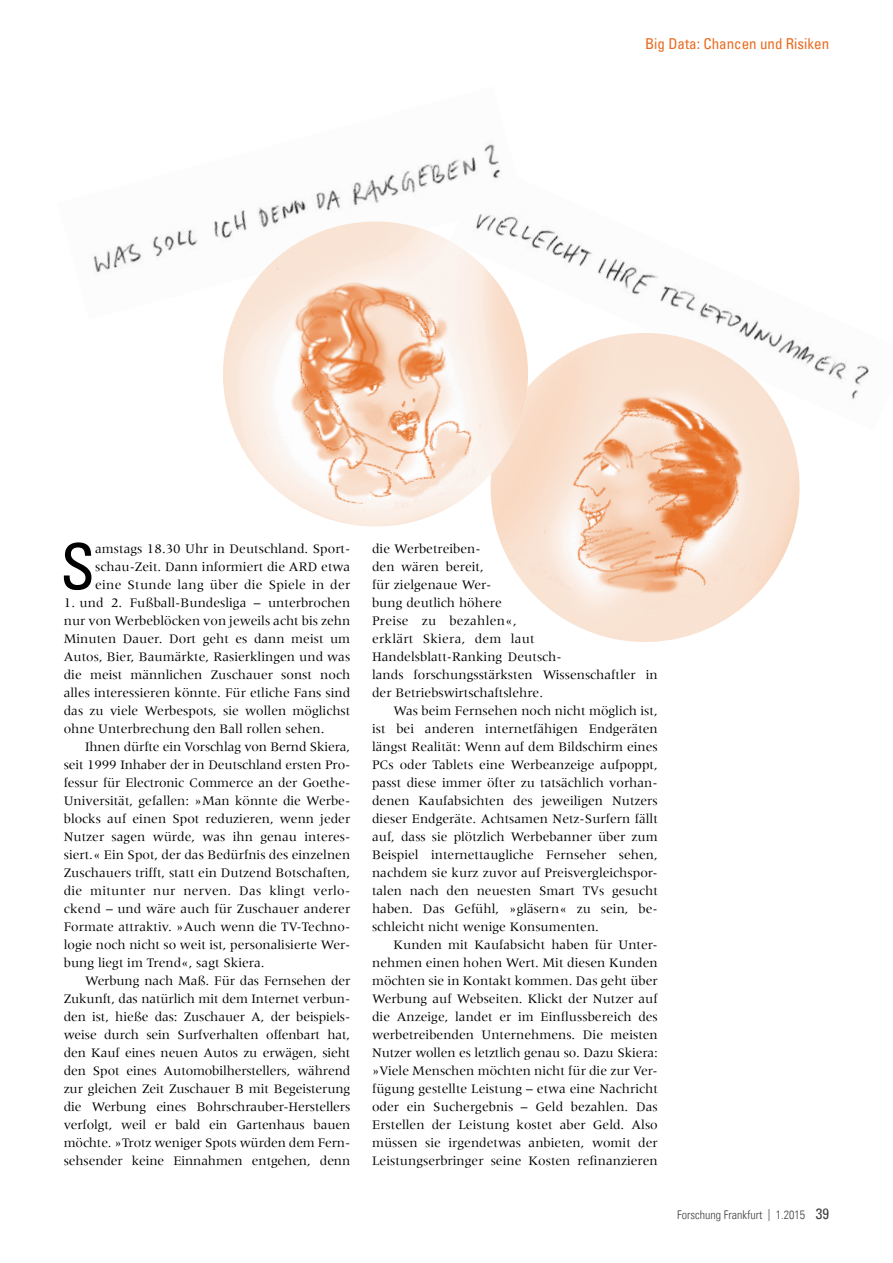
<style>
.page{position:relative;width:893px;height:1263px;background:#fff}
.page>*{position:absolute;margin:0;border:0;box-sizing:border-box;transform-origin:0 0}
.t1{font:condensed 63.3px "Univers Com 57";color:#000}
.t2{font:condensed 15px "Univers Com 57";color:#e86b20}
.t3{font:13.5px/18px "Meridien";color:#000;text-align:justify}
.t4{font:12px "Univers Com 47 Light Cond";color:#414042}
.s1{font-family:"Univers Com 57";font-stretch:condensed;font-size:15px}
</style>
<div class="page">
<img style="left:543px;top:230px;width:326px;height:170px">
<img style="left:93px;top:143px;width:409px;height:130px">
<svg style="left:543px;top:311px;width:278px;height:22px"></svg>
<img style="left:500px;top:333px;width:321px;height:309px">
<svg style="left:208px;top:206px;width:310px;height:15px"></svg>
<img style="left:208px;top:221px;width:335px;height:321px">
<p class="t2" style="left:645px;top:34px;width:186px">Big Data: Chancen und Risiken</p>
<h1 class="t1" style="left:60px;top:526px;width:37px">S</h1>
<p class="t3" style="left:95px;top:540px;width:257px">amstags 18.30 Uhr in Deutschland. Sport&shy;schau-Zeit. Dann informiert die ARD etwa eine Stunde lang über die Spiele in der</p>
<p class="t3" style="left:64px;top:594px;width:288px">1. und 2. Fußball-Bundesliga – unterbrochen nur von Werbeblöcken von jeweils acht bis zehn Minuten Dauer. Dort geht es dann meist um Autos, Bier, Baumärkte, Rasierklingen und was die meist männlichen Zuschauer sonst noch alles interessieren könnte. Für etliche Fans sind das zu viele Werbespots, sie wollen möglichst ohne Unterbrechung den Ball rollen sehen.</p>
<p class="t3" style="left:64px;top:738px;width:288px;text-indent:21px">Ihnen dürfte ein Vorschlag von Bernd Skiera, seit 1999 Inhaber der in Deutschland ersten Pro&shy;fessur für Electronic Commerce an der Goethe-Universität, gefallen: »Man könnte die Werbe&shy;blocks auf einen Spot reduzieren, wenn jeder Nutzer sagen würde, was ihn genau interes&shy;siert.« Ein Spot, der das Bedürfnis des einzelnen Zuschauers trifft, statt ein Dutzend Botschaften, die mitunter nur nerven. Das klingt verlo&shy;ckend – und wäre auch für Zuschauer anderer Formate attraktiv. »Auch wenn die TV-Techno&shy;logie noch nicht so weit ist, personalisierte Wer&shy;bung liegt im Trend«, sagt Skiera.</p>
<p class="t3" style="left:64px;top:972px;width:288px;text-indent:21px">Werbung nach Maß. Für das Fernsehen der Zukunft, das natürlich mit dem Internet verbun&shy;den ist, hieße das: Zuschauer A, der beispiels&shy;weise durch sein Surfverhalten offenbart hat, den Kauf eines neuen Autos zu erwägen, sieht den Spot eines Automobilherstellers, während zur gleichen Zeit Zuschauer B mit Begeisterung die Werbung eines Bohrschrauber-Herstellers verfolgt, weil er bald ein Gartenhaus bauen möchte. »Trotz weniger Spots würden dem Fern&shy;sehsender keine Einnahmen entgehen, denn</p>
<p class="t3" style="left:372px;top:540px;width:287px;text-align:left">die Werbetreiben-<br>den wären bereit,<br>für zielgenaue Wer-<br>bung deutlich höhere<br>Preise zu bezahlen«,<br>erklärt Skiera, dem laut<br>Handelsblatt-Ranking Deutsch-<br>lands forschungsstärksten Wissenschaftler in der Betriebswirtschaftslehre.</p>
<p class="t3" style="left:372px;top:701px;width:287px;text-indent:21px">Was beim Fernsehen noch nicht möglich ist, ist bei anderen internetfähigen Endgeräten längst Realität: Wenn auf dem Bildschirm eines PCs oder Tablets eine Werbeanzeige aufpoppt, passt diese immer öfter zu tatsächlich vorhan&shy;denen Kaufabsichten des jeweiligen Nutzers dieser Endgeräte. Achtsamen Netz-Surfern fällt auf, dass sie plötzlich Werbebanner über zum Beispiel internettaugliche Fernseher sehen, nachdem sie kurz zuvor auf Preisvergleichspor&shy;talen nach den neuesten Smart TVs gesucht haben. Das Gefühl, »gläsern« zu sein, be&shy;schleicht nicht wenige Konsumenten.</p>
<p class="t3" style="left:372px;top:935px;width:287px;text-indent:21px">Kunden mit Kaufabsicht haben für Unter&shy;nehmen einen hohen Wert. Mit diesen Kunden möchten sie in Kontakt kommen. Das geht über Werbung auf Webseiten. Klickt der Nutzer auf die Anzeige, landet er im Einflussbereich des werbetreibenden Unternehmens. Die meisten Nutzer wollen es letztlich genau so. Dazu Skiera: »Viele Menschen möchten nicht für die zur Ver&shy;fügung gestellte Leistung – etwa eine Nachricht oder ein Suchergebnis – Geld bezahlen. Das Erstellen der Leistung kostet aber Geld. Also müssen sie irgendetwas anbieten, womit der Leistungserbringer seine Kosten refinanzieren</p>
<p class="t4" style="left:677px;top:1208px;width:153px">Forschung Frankfurt | 1.2015 <span class="s1">39</span></p>
</div>
